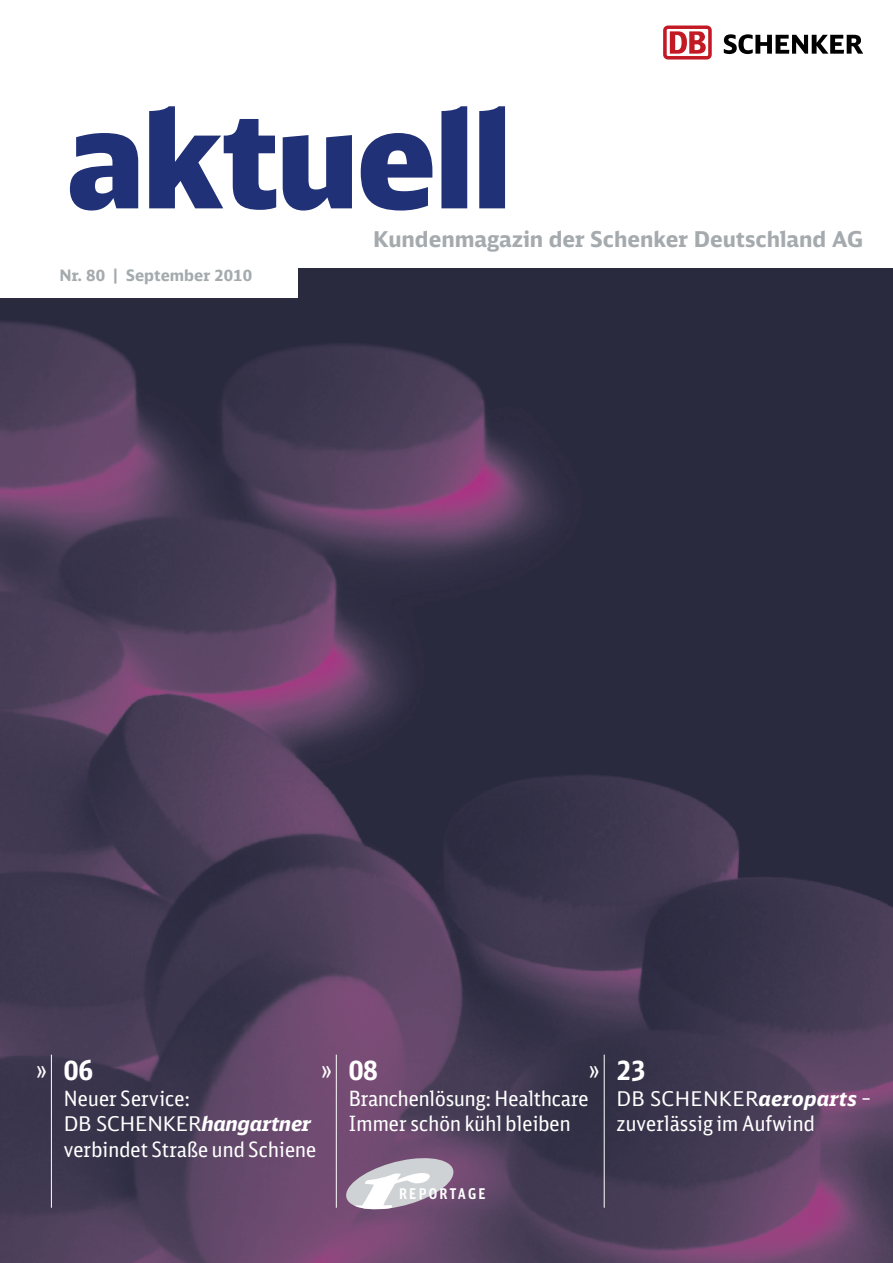
<style>
.page{position:relative;width:893px;height:1263px;background:#fff}
.page>*{position:absolute;margin:0;border:0;box-sizing:border-box;transform-origin:0 0}
.t1{font:900 135px "DB Head";color:#213178}
.t2{font:700 27px "DB Sans Cond";color:#fff}
.t3{font:700 21.75px "DB Sans";color:#a5aaae}
.t4{font:21px/25.5px "DB Sans Cond";letter-spacing:.01em;color:#fff}
.t5{font:20.25px "DB Sans";letter-spacing:.005em;color:#fff}
.t6{font:700 15.75px "DB Sans";color:#a5aaae}
.t7{font:700 14.85px "DB Sans Comp";letter-spacing:.15em;color:#fff}
.s1{font-family:"DB Sans Comp";font-weight:400}
.s2{font-weight:700;font-style:italic}
.s3{font-family:"DB Sans Cond";font-size:21px}
</style>
<div class="page">
<img style="left:0;top:268px;width:893px;height:995px">
<hr style="left:336px;top:1054px;width:1px;height:154px;background:#fff">
<hr style="left:604px;top:1054px;width:1px;height:154px;background:#fff">
<hr style="left:51px;top:1054px;width:1px;height:154px;background:#fff">
<div style="left:0;top:264px;width:298px;height:34px;background:#fff"></div>
<svg style="left:724px;top:34px;width:139px;height:20px"></svg>
<div style="left:663px;top:26px;width:49px;height:34px;background:linear-gradient(to right,#c41d28,#c41e28);border-radius:5px"></div>
<svg style="left:667px;top:29px;width:41px;height:27px"></svg>
<svg style="left:670px;top:31px;width:36px;height:23px"></svg>
<svg style="left:336px;top:1152px;width:128px;height:63px;background:#a592a7"></svg>
<h1 class="t1" style="left:67px;top:72px;width:447px">aktuell</h1>
<p class="t3" style="left:373px;top:225px;width:492px">Kundenmagazin der Schenker Deutschland AG</p>
<p class="t6" style="left:60px;top:265px;width:194px">Nr. 80 | September 2010</p>
<p class="t2" style="left:37px;top:1053px;width:58px"><span class="s1">»</span> 06</p>
<p class="t4" style="left:64px;top:1085px;width:128px">Neuer Service:</p>
<p class="t5" style="left:64px;top:1111px;width:249px">DB SCHENKER<span class="s2">hangartner</span></p>
<p class="t4" style="left:64px;top:1136px;width:254px">verbindet Straße und Schiene</p>
<p class="t2" style="left:321px;top:1053px;width:58px"><span class="s1">»</span> 08</p>
<p class="t4" style="left:349px;top:1085px;width:241px">Branchenlösung: Healthcare<br>Immer schön kühl bleiben</p>
<p class="t2" style="left:589px;top:1053px;width:58px"><span class="s1">»</span> 23</p>
<p class="t5" style="left:617px;top:1086px;width:257px">DB SCHENKER<span class="s2">aeroparts</span> <span class="s3">–</span></p>
<p class="t4" style="left:617px;top:1110px;width:200px">zuverlässig im Aufwind</p>
<p class="t7" style="left:399px;top:1185px;width:88px">REPORTAGE</p>
</div>
